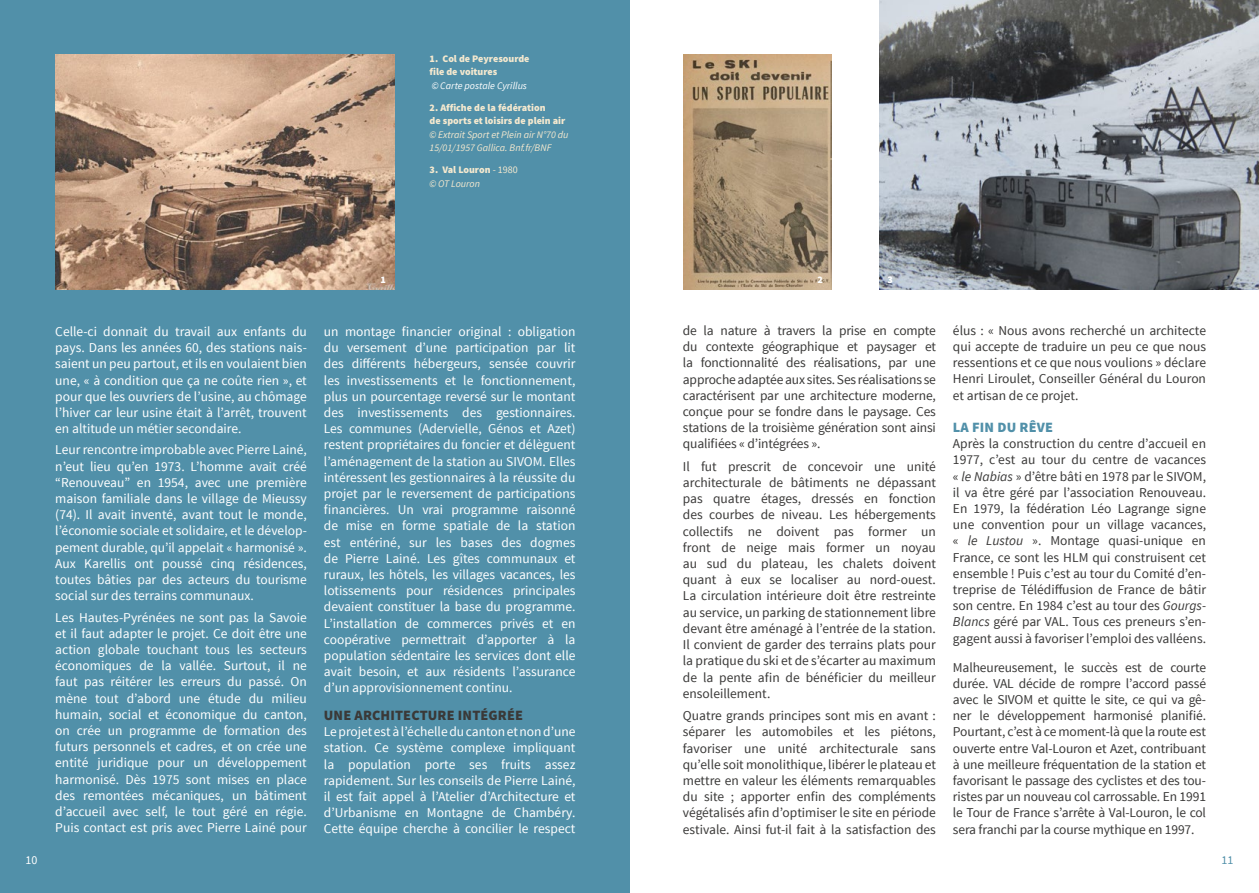
<style>
.page{position:relative;width:1259px;height:893px;background:#fff}
.page>*{position:absolute;margin:0;border:0;box-sizing:border-box;transform-origin:0 0}
.t1{font:900 14.25px "Source Sans Pro";letter-spacing:.01em;color:#3a3938}
.t2{font:900 14.25px "Source Sans Pro";letter-spacing:.01em;color:#5190a9}
.t3{font:13.5px/16.2px "Source Sans Pro";color:#fff;text-align:justify}
.t4{font:13.5px/16.2px "Source Sans Pro";color:#3a3938;text-align:justify}
.t5{font:12px "Source Sans Pro";color:#fff}
.t6{font:12px "Source Sans Pro";color:#5190a9}
.t7{font:900 10.05px/13.5px "Source Sans Pro";color:#f5e9cf}
.t8{font:italic 10.05px/13.5px "Source Sans Pro";color:#f5e9cf}
.t9{font:italic 10.05px "Source Sans Pro";color:#fff}
.t10{font:900 10.05px "Source Sans Pro";color:#fff}
.s1{font-weight:400}
.s2{font-weight:400;font-style:italic}
.s3{font-style:italic}
</style>
<div class="page">
<div style="left:0;top:0;width:629px;height:893px;background:#5190a9"></div>
<img style="left:55px;top:54px;width:339px;height:235px">
<img style="left:879px;top:0;width:380px;height:289px">
<img style="left:683px;top:54px;width:148px;height:235px">
<p class="t7" style="left:429px;top:52px;width:101px">1. Col de Peyresourde file de voitures</p>
<p class="t9" style="left:432px;top:79px;width:97px">© Carte postale Cyrillus</p>
<p class="t7" style="left:429px;top:101px;width:137px">2. Affiche de la fédération<br>de sports et loisirs de plein air</p>
<p class="t8" style="left:429px;top:127px;width:140px">© Extrait Sport et Plein air N°70 du<br>15/01/1957 Gallica. Bnf.fr/BNF</p>
<p class="t7" style="left:429px;top:163px;width:90px">3. Val Louron <span class="s1">- 1980 </span><span class="s2">© OT Louron</span></p>
<p class="t3" style="left:55px;top:324px;width:253px">Celle-ci donnait du travail aux enfants du pays. Dans les années 60, des stations nais&shy;saient un peu partout, et ils en voulaient bien une, « à condition que ça ne coûte rien », et pour que les ouvriers de l’usine, au chômage l’hiver car leur usine était à l’arrêt, trouvent en altitude un métier secondaire.</p>
<p class="t3" style="left:55px;top:442px;width:253px">Leur rencontre improbable avec Pierre Lainé, n’eut lieu qu’en 1973. L’homme avait créé “Renouveau” en 1954, avec une première maison familiale dans le village de Mieussy (74). Il avait inventé, avant tout le monde, l’économie sociale et solidaire, et le dévelop&shy;pement durable, qu’il appelait « harmonisé ».<br>Aux Karellis ont poussé cinq résidences, toutes bâties par des acteurs du tourisme social sur des terrains communaux.</p>
<p class="t3" style="left:55px;top:609px;width:253px">Les Hautes-Pyrénées ne sont pas la Savoie et il faut adapter le projet. Ce doit être une action globale touchant tous les secteurs économiques de la vallée. Surtout, il ne faut pas réitérer les erreurs du passé. On mène tout d’abord une étude du milieu humain, social et économique du canton, on crée un programme de formation des futurs personnels et cadres, et on crée une entité juridique pour un développement harmonisé. Dès 1975 sont mises en place des remontées mécaniques, un bâtiment d’accueil avec self, le tout géré en régie.<br>Puis contact est pris avec Pierre Lainé pour</p>
<p class="t10" style="left:380px;top:273px;width:7px">1</p>
<p class="t10" style="left:817px;top:273px;width:7px">2</p>
<p class="t10" style="left:887px;top:273px;width:7px">3</p>
<p class="t3" style="left:324px;top:324px;width:253px">un montage financier original : obligation du versement d’une participation par lit des différents hébergeurs, sensée couvrir les investissements et le fonctionnement, plus un pourcentage reversé sur le montant des investissements des gestionnaires.<br>Les communes (Adervielle, Génos et Azet) restent propriétaires du foncier et délèguent l’aménagement de la station au SIVOM. Elles intéressent les gestionnaires à la réussite du projet par le reversement de participations financières. Un vrai programme raisonné de mise en forme spatiale de la station est entériné, sur les bases des dogmes de Pierre Lainé. Les gîtes communaux et ruraux, les hôtels, les villages vacances, les lotissements pour résidences principales devaient constituer la base du programme.<br>L’installation de commerces privés et en coopérative permettrait d’apporter à la population sédentaire les services dont elle avait besoin, et aux résidents l’assurance d’un approvisionnement continu.</p>
<p class="t1" style="left:324px;top:706px;width:201px">UNE ARCHITECTURE INTÉGRÉE</p>
<p class="t3" style="left:324px;top:724px;width:253px">Le projet est à l’échelle du canton et non d’une station. Ce système complexe impliquant la population porte ses fruits assez rapidement. Sur les conseils de Pierre Lainé, il est fait appel à l’Atelier d’Architecture et d’Urbanisme en Montagne de Chambéry.<br>Cette équipe cherche à concilier le respect</p>
<p class="t4" style="left:683px;top:323px;width:254px">de la nature à travers la prise en compte du contexte géographique et paysager et la fonctionnalité des réalisations, par une approche adaptée aux sites. Ses réalisations se caractérisent par une architecture moderne, conçue pour se fondre dans le paysage. Ces stations de la troisième génération sont ainsi qualifiées « d’intégrées ».</p>
<p class="t4" style="left:683px;top:458px;width:255px">Il fut prescrit de concevoir une unité architecturale de bâtiments ne dépassant pas quatre étages, dressés en fonction des courbes de niveau. Les hébergements collectifs ne doivent pas former un front de neige mais former un noyau au sud du plateau, les chalets doivent quant à eux se localiser au nord-ouest.<br>La circulation intérieure doit être restreinte au service, un parking de stationnement libre devant être aménagé à l’entrée de la station.<br>Il convient de garder des terrains plats pour la pratique du ski et de s’écarter au maximum de la pente afin de bénéficier du meilleur ensoleillement.</p>
<p class="t4" style="left:683px;top:708px;width:254px">Quatre grands principes sont mis en avant : séparer les automobiles et les piétons, favoriser une unité architecturale sans qu’elle soit monolithique, libérer le plateau et mettre en valeur les éléments remarquables du site ; apporter enfin des compléments végétalisés afin d’optimiser le site en période estivale. Ainsi fut-il fait à la satisfaction des</p>
<p class="t4" style="left:953px;top:323px;width:254px">élus : « Nous avons recherché un architecte qui accepte de traduire un peu ce que nous ressentions et ce que nous voulions » déclare Henri Liroulet, Conseiller Général du Louron et artisan de ce projet.</p>
<p class="t2" style="left:953px;top:418px;width:101px">LA FIN DU RÊVE</p>
<p class="t4" style="left:953px;top:436px;width:255px">Après la construction du centre d’accueil en 1977, c’est au tour du centre de vacances « <span class="s3">le Nabias</span> » d’être bâti en 1978 par le SIVOM, il va être géré par l’association Renouveau.<br>En 1979, la fédération Léo Lagrange signe une convention pour un village vacances, « <span class="s3">le Lustou</span> ». Montage quasi-unique en France, ce sont les HLM qui construisent cet ensemble ! Puis c’est au tour du Comité d’en&shy;treprise de Télédiffusion de France de bâtir son centre. En 1984 c’est au tour des <span class="s3">Gourgs-Blancs</span> géré par VAL. Tous ces preneurs s’en&shy;gagent aussi à favoriser l’emploi des valléens.</p>
<p class="t4" style="left:953px;top:659px;width:255px">Malheureusement, le succès est de courte durée. VAL décide de rompre l’accord passé avec le SIVOM et quitte le site, ce qui va gê&shy;ner le développement harmonisé planifié.<br>Pourtant, c’est à ce moment-là que la route est ouverte entre Val-Louron et Azet, contribuant à une meilleure fréquentation de la station et favorisant le passage des cyclistes et des tou&shy;ristes par un nouveau col carrossable. En 1991 le Tour de France s’arrête à Val-Louron, le col sera franchi par la course mythique en 1997.</p>
<p class="t5" style="left:26px;top:853px;width:13px">10</p>
<p class="t6" style="left:1221px;top:853px;width:13px">11</p>
</div>
